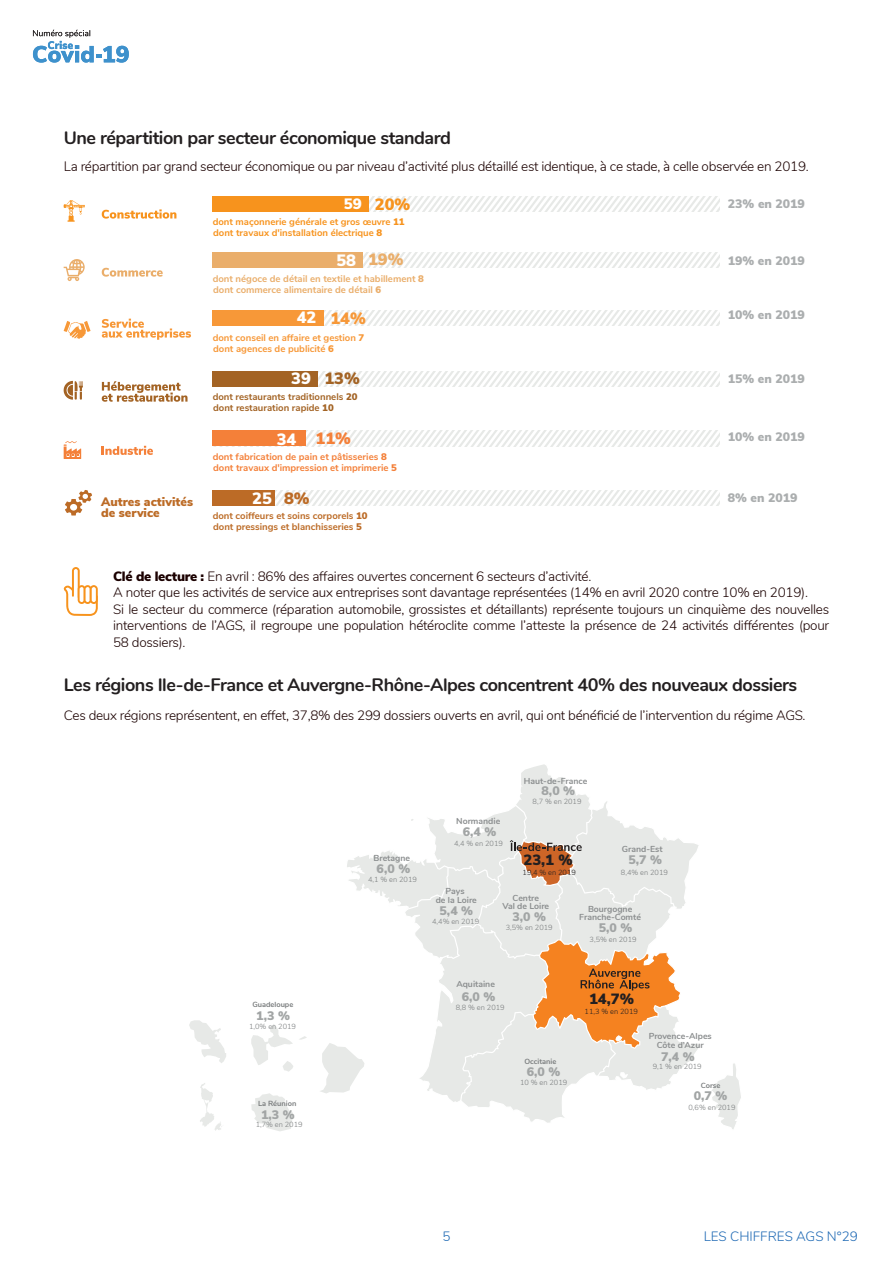
<style>
.page{position:relative;width:893px;height:1263px;background:#fff}
.page>*{position:absolute;margin:0;border:0;box-sizing:border-box;transform-origin:0 0}
.t1{font:700 18px "Nunito";letter-spacing:-.025em;color:#231f20}
.t2{font:900 16.35px "Nunito Sans";color:#fff}
.t3{font:900 16.35px "Nunito Sans";color:#a36324}
.t4{font:900 16.35px "Nunito Sans";color:#f48039}
.t5{font:900 16.35px "Nunito Sans";color:#f7931d}
.t6{font:900 16.35px "Nunito Sans";color:#eaae6b}
.t7{font:900 16.35px "Nunito Sans";color:#f79838}
.t8{font:900 14.85px "Nunito Sans";color:#231f20}
.t9{font:300 13.5px/16.5px "Nunito";letter-spacing:-.02em;color:#1b0100;text-align:justify}
.t10{font:300 13.5px "Nunito";color:#1e69b4}
.t11{font:900 12.3px "Nunito Sans";color:#abaeaf}
.t12{font:900 12.3px "Nunito Sans";color:#a2a5a5}
.t13{font:900 12.3px "Nunito Sans";color:#bc6b26}
.t14{font:700 9.6px/10.9px "Nunito Sans";color:#eaae6b}
.t15{font:700 9.6px/10.9px "Nunito Sans";color:#f7931d}
.t16{font:700 9.6px/10.9px "Nunito Sans";color:#f48039}
.t17{font:700 9.6px/10.9px "Nunito Sans";color:#bc6b26}
.t18{font:700 9.6px/10.9px "Nunito Sans";color:#a36324}
.t19{font:700 9.6px/10.9px "Nunito Sans";color:#f79838}
.t20{font:700 8.7px/8.7px "Nunito";color:#8b8e8f;text-align:center}
.t21{font:300 7.35px "Nunito Sans";color:#7a7d7e}
.t22{font:700 7.35px "Nunito";color:#7a7d7e}
.t23{font:300 7.35px "Nunito Sans";color:#231f20}
.s1{font-size:15px;color:#fff}
.s2{font-weight:900}
.s3{color:#fff}
.s4{font-family:"Nunito Sans";font-weight:900}
.s5{color:#bc6b26}
</style>
<div class="page">
<svg style="left:33px;top:30px;width:96px;height:33px"></svg>
<svg style="left:251px;top:1093px;width:43px;height:38px"></svg>
<svg style="left:299px;top:1036px;width:8px;height:4px"></svg>
<svg style="left:251px;top:1024px;width:42px;height:48px"></svg>
<svg style="left:189px;top:1020px;width:37px;height:43px"></svg>
<svg style="left:200px;top:1083px;width:22px;height:48px"></svg>
<svg style="left:712px;top:1063px;width:29px;height:66px"></svg>
<svg style="left:320px;top:764px;width:379px;height:359px"></svg>
<svg style="left:64px;top:381px;width:19px;height:19px"></svg>
<svg style="left:317px;top:371px;width:403px;height:15px"></svg>
<div style="left:212px;top:371px;width:105px;height:15px;background:#a36324"></div>
<svg style="left:102px;top:381px;width:86px;height:21px"></svg>
<svg style="left:64px;top:441px;width:17px;height:18px"></svg>
<svg style="left:305px;top:431px;width:415px;height:15px"></svg>
<div style="left:212px;top:431px;width:93px;height:15px;background:#f48039"></div>
<svg style="left:102px;top:446px;width:51px;height:9px"></svg>
<svg style="left:323px;top:311px;width:397px;height:15px"></svg>
<div style="left:212px;top:310px;width:111px;height:16px;background:#f79838"></div>
<svg style="left:102px;top:319px;width:89px;height:21px"></svg>
<svg style="left:64px;top:321px;width:27px;height:18px"></svg>
<svg style="left:275px;top:491px;width:445px;height:15px"></svg>
<div style="left:212px;top:490px;width:63px;height:16px;background:#bc6b26"></div>
<svg style="left:65px;top:490px;width:27px;height:25px"></svg>
<svg style="left:64px;top:200px;width:21px;height:22px"></svg>
<svg style="left:369px;top:197px;width:351px;height:15px"></svg>
<div style="left:212px;top:196px;width:157px;height:16px;background:#f7931d"></div>
<svg style="left:102px;top:209px;width:74px;height:10px"></svg>
<svg style="left:64px;top:259px;width:21px;height:22px"></svg>
<svg style="left:363px;top:253px;width:357px;height:15px"></svg>
<div style="left:212px;top:252px;width:151px;height:16px;background:#eaae6b"></div>
<svg style="left:102px;top:268px;width:61px;height:9px"></svg>
<svg style="left:63px;top:567px;width:35px;height:49px"></svg>
<p class="t1" style="left:64px;top:124px;width:389px">Une répartition par secteur économique standard</p>
<p class="t9" style="left:64px;top:157px;width:746px">La répartition par grand secteur économique ou par niveau d’activité plus détaillé est identique, à ce stade, à celle observée en 2019.</p>
<p class="t5" style="left:344px;top:192px;width:68px"><span class="s1">59</span> 20%</p>
<p class="t11" style="left:728px;top:195px;width:79px">23% en 2019</p>
<p class="t15" style="left:213px;top:215px;width:193px">dont maçonnerie générale et gros œuvre <span class="s2">11 </span>dont travaux d'installation électrique <span class="s2">8</span></p>
<p class="t6" style="left:336px;top:247px;width:69px"><span class="s3">58</span> 19%</p>
<p class="t11" style="left:728px;top:252px;width:79px">19% en 2019</p>
<p class="t14" style="left:213px;top:273px;width:213px">dont négoce de détail en textile et habillement <span class="s2">8 </span>dont commerce alimentaire de détail <span class="s2">6</span></p>
<p class="t2" style="left:297px;top:306px;width:21px">42</p>
<p class="t7" style="left:330px;top:306px;width:37px">14%</p>
<p class="t11" style="left:728px;top:305px;width:79px">10% en 2019</p>
<p class="t19" style="left:213px;top:331px;width:153px">dont conseil en affaire et gestion <span class="s2">7 </span>dont agences de publicité <span class="s2">6</span></p>
<p class="t18" style="left:213px;top:391px;width:146px">dont restaurants traditionnels <span class="s2">20 </span>dont restauration rapide <span class="s2">10</span></p>
<p class="t16" style="left:213px;top:450px;width:186px">dont fabrication de pain et pâtisseries <span class="s2">8 </span>dont travaux d'impression et imprimerie <span class="s2">5</span></p>
<p class="t17" style="left:213px;top:510px;width:156px">dont coiffeurs et soins corporels <span class="s2">10 </span>dont pressings et blanchisseries <span class="s2">5</span></p>
<p class="t9" style="left:113px;top:567px;width:480px"><span class="s4">Clé de lecture :</span> En avril : 86% des affaires ouvertes concernent 6 secteurs d’activité.</p>
<p class="t9" style="left:113px;top:583px;width:696px">A noter que les activités de service aux entreprises sont davantage représentées (14% en avril 2020 contre 10% en 2019).</p>
<p class="t9" style="left:113px;top:600px;width:718px">Si le secteur du commerce (réparation automobile, grossistes et détaillants) représente toujours un cinquième des nouvelles interventions de l’AGS, il regroupe une population hétéroclite comme l’atteste la présence de 24 activités différentes (pour 58 dossiers).</p>
<p class="t3" style="left:291px;top:366px;width:70px"><span class="s3">39</span> 13%</p>
<p class="t11" style="left:728px;top:370px;width:79px">15% en 2019</p>
<p class="t4" style="left:277px;top:427px;width:76px"><span class="s3">34</span> 11%</p>
<p class="t11" style="left:728px;top:428px;width:79px">10% en 2019</p>
<p class="t13" style="left:101px;top:492px;width:93px">Autres activités</p>
<p class="t2" style="left:252px;top:486px;width:59px">25 <span class="s5">8%</span></p>
<p class="t11" style="left:728px;top:489px;width:71px">8% en 2019</p>
<p class="t13" style="left:101px;top:503px;width:60px">de service</p>
<p class="t1" style="left:64px;top:671px;width:735px">Les régions Ile-de-France et Auvergne-Rhône-Alpes concentrent 40% des nouveaux dossiers</p>
<p class="t9" style="left:64px;top:706px;width:743px">Ces deux régions représentent, en effet, 37,8% des 299 dossiers ouverts en avril, qui ont bénéficié de l’intervention du régime AGS.</p>
<p class="t20" style="left:524px;top:776px;width:65px">Haut-de-France</p>
<p class="t22" style="left:252px;top:999px;width:42px">Guadeloupe</p>
<p class="t12" style="left:256px;top:1006px;width:35px">1,3 %</p>
<p class="t21" style="left:249px;top:1021px;width:49px">1,0% en 2019</p>
<p class="t22" style="left:258px;top:1098px;width:40px">La Réunion</p>
<p class="t12" style="left:261px;top:1105px;width:35px">1,3 %</p>
<p class="t21" style="left:256px;top:1119px;width:49px">1,7% en 2019</p>
<p class="t20" style="left:374px;top:853px;width:38px">Bretagne</p>
<p class="t12" style="left:377px;top:860px;width:35px">6,0 %</p>
<p class="t21" style="left:368px;top:874px;width:50px">4,1 % en 2019</p>
<p class="t20" style="left:456px;top:816px;width:46px">Normandie</p>
<p class="t12" style="left:463px;top:823px;width:35px">6,4 %</p>
<p class="t21" style="left:454px;top:838px;width:50px">4,4 % en 2019</p>
<p class="t12" style="left:542px;top:782px;width:35px">8,0 %</p>
<p class="t21" style="left:533px;top:796px;width:50px">8,7 % en 2019</p>
<p class="t20" style="left:622px;top:844px;width:42px">Grand-Est</p>
<p class="t20" style="left:436px;top:886px;width:43px">Pays<br>de la Loire</p>
<p class="t12" style="left:440px;top:902px;width:35px">5,4 %</p>
<p class="t21" style="left:432px;top:916px;width:49px">4,4% en 2019</p>
<p class="t8" style="left:523px;top:849px;width:51px">23,1 %</p>
<p class="t12" style="left:628px;top:851px;width:35px">5,7 %</p>
<p class="t21" style="left:621px;top:867px;width:49px">8,4% en 2019</p>
<p class="t23" style="left:523px;top:867px;width:55px">19,4 % en 2019</p>
<p class="t12" style="left:512px;top:908px;width:35px">3,0 %</p>
<p class="t21" style="left:506px;top:922px;width:49px">3,5% en 2019</p>
<p class="t20" style="left:502px;top:893px;width:48px">Centre<br>Val de Loire</p>
<p class="t20" style="left:579px;top:904px;width:63px">Bourgogne<br>Franche-Comté</p>
<p class="t12" style="left:599px;top:918px;width:35px">5,0 %</p>
<p class="t21" style="left:590px;top:934px;width:49px">3,5% en 2019</p>
<p class="t20" style="left:456px;top:979px;width:40px">Aquitaine</p>
<p class="t12" style="left:462px;top:988px;width:35px">6,0 %</p>
<p class="t21" style="left:456px;top:1002px;width:50px">8,8 % en 2019</p>
<p class="t22" style="left:524px;top:1056px;width:33px">Occitanie</p>
<p class="t12" style="left:527px;top:1062px;width:35px">6,0 %</p>
<p class="t21" style="left:520px;top:1076px;width:49px">10 % en 2019</p>
<p class="t8" style="left:589px;top:988px;width:47px">14,7%</p>
<p class="t23" style="left:585px;top:1006px;width:55px">11,3 % en 2019</p>
<p class="t20" style="left:649px;top:1031px;width:65px">Provence-Alpes<br>Côte d’Azur</p>
<p class="t12" style="left:661px;top:1047px;width:35px">7,4 %</p>
<p class="t21" style="left:653px;top:1061px;width:50px">9,1 % en 2019</p>
<p class="t22" style="left:701px;top:1080px;width:21px">Corse</p>
<p class="t12" style="left:694px;top:1087px;width:35px">0,7 %</p>
<p class="t21" style="left:688px;top:1102px;width:48px">0,6% en 2019</p>
<p class="t10" style="left:442px;top:1226px;width:10px">5</p>
<p class="t10" style="left:704px;top:1226px;width:156px">LES CHIFFRES AGS N°29</p>
</div>
